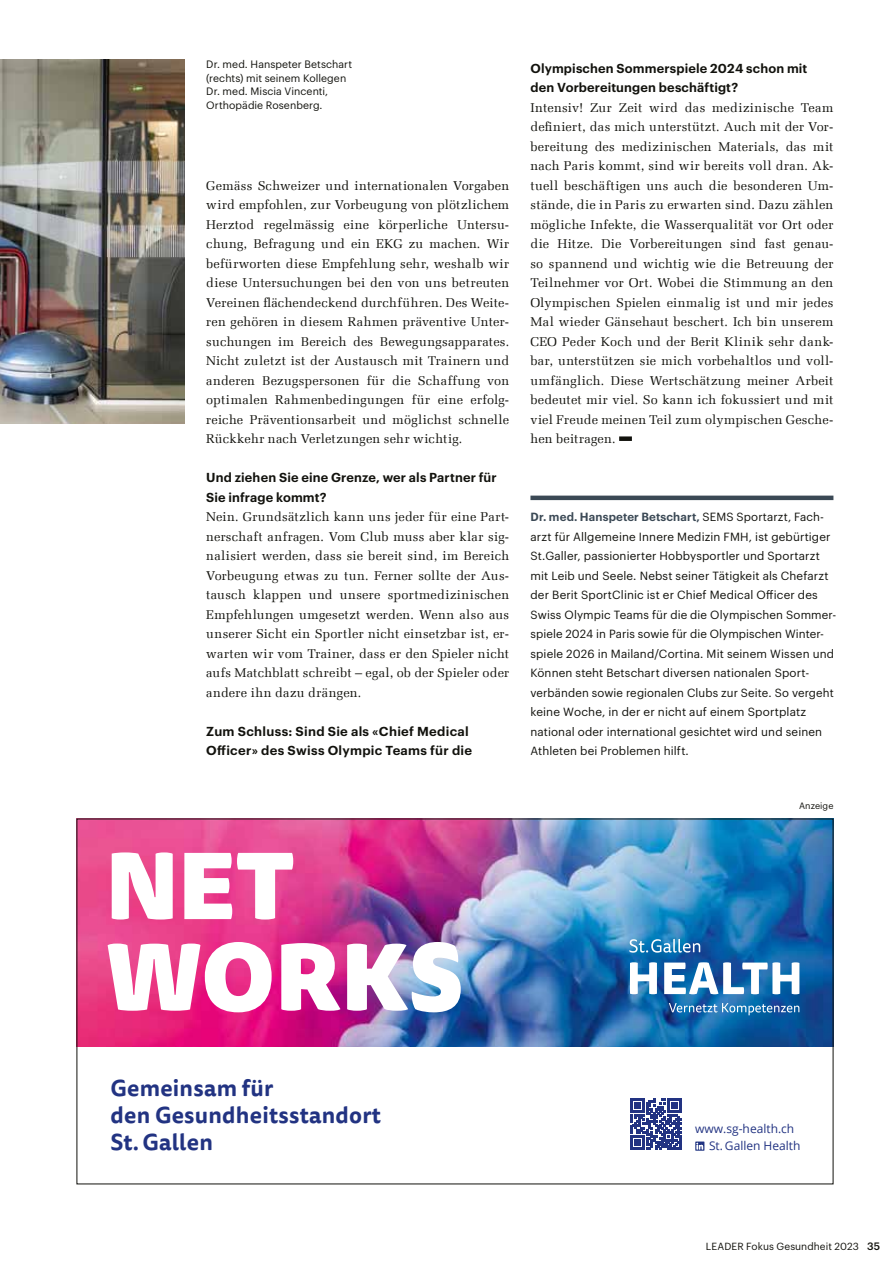
<style>
.page{position:relative;width:893px;height:1263px;background:#fff}
.page>*{position:absolute;margin:0;border:0;box-sizing:border-box;transform-origin:0 0}
.t1{font:900 91.2px/91.2px "Tisa Sans Pro";color:#fff}
.t2{font:700 22.5px/27px "Tisa Sans Pro";letter-spacing:.01em;color:#223382}
.t3{font:12.75px/19.5px "Melior Com";letter-spacing:.015em;color:#12120d;text-align:justify}
.t4{font:600 12.75px/19.5px "Graphik";letter-spacing:.015em;color:#12120d}
.t5{font:12px/16.5px "Open Sans";color:#223382}
.t6{font:11.7px/19.5px "Graphik";letter-spacing:.01em;color:#12120d}
.t7{font:10.5px/13.5px "Graphik";letter-spacing:.01em;color:#12120d}
.t8{font:10.2px "Graphik";letter-spacing:.01em;color:#12120d}
.t9{font:9px "Graphik";letter-spacing:.01em;color:#12120d}
.s1{font-weight:600;color:#3b4955}
.s2{font-weight:500;font-size:10.5px}
</style>
<div class="page">
<img style="left:0;top:60px;width:185px;height:364px">
<div style="left:619px;top:436px;width:13px;height:5px;background:#12120d"></div>
<img style="left:79px;top:821px;width:752px;height:225px">
<svg style="left:630px;top:1098px;width:52px;height:51px"></svg>
<svg style="left:695px;top:1141px;width:9px;height:10px"></svg>
<svg style="left:629px;top:939px;width:71px;height:14px"></svg>
<svg style="left:664px;top:962px;width:135px;height:32px"></svg>
<svg style="left:630px;top:962px;width:27px;height:32px"></svg>
<svg style="left:669px;top:1003px;width:130px;height:12px;background:#4584ba"></svg>
<hr style="left:530px;top:496px;width:303px;height:4px;background:#3b4955">
<p class="t7" style="left:206px;top:57px;width:147px">Dr. med. Hanspeter Betschart (rechts) mit seinem Kollegen<br>Dr. med. Miscia Vincenti,<br>Orthopädie Rosenberg.</p>
<p class="t3" style="left:206px;top:176px;width:304px">Gemäss Schweizer und internationalen Vorgaben wird empfohlen, zur Vorbeugung von plötzlichem Herztod regelmässig eine körperliche Untersu&shy;chung, Befragung und ein EKG zu machen. Wir befürworten diese Empfehlung sehr, weshalb wir diese Untersuchungen bei den von uns betreuten Vereinen flächendeckend durchführen. Des Weite&shy;ren gehören in diesem Rahmen präventive Unter&shy;suchungen im Bereich des Bewegungsapparates.<br>Nicht zuletzt ist der Austausch mit Trainern und anderen Bezugspersonen für die Schaffung von optimalen Rahmenbedingungen für eine erfolg&shy;reiche Präventionsarbeit und möglichst schnelle Rückkehr nach Verletzungen sehr wichtig.</p>
<p class="t4" style="left:206px;top:467px;width:292px">Und ziehen Sie eine Grenze, wer als Partner für<br>Sie infrage kommt?</p>
<p class="t3" style="left:206px;top:507px;width:304px">Nein. Grundsätzlich kann uns jeder für eine Part&shy;nerschaft anfragen. Vom Club muss aber klar sig&shy;nalisiert werden, dass sie bereit sind, im Bereich Vorbeugung etwas zu tun. Ferner sollte der Aus&shy;tausch klappen und unsere sportmedizinischen Empfehlungen umgesetzt werden. Wenn also aus unserer Sicht ein Sportler nicht einsetzbar ist, er&shy;warten wir vom Trainer, dass er den Spieler nicht aufs Matchblatt schreibt – egal, ob der Spieler oder andere ihn dazu drängen.</p>
<p class="t4" style="left:206px;top:720px;width:267px">Zum Schluss: Sind Sie als «Chief Medical<br>Officer» des Swiss Olympic Teams für die</p>
<h1 class="t1" style="left:106px;top:839px;width:359px">NET<br>WORKS</h1>
<p class="t4" style="left:530px;top:57px;width:278px">Olympischen Sommerspiele 2024 schon mit den Vorbereitungen beschäftigt?</p>
<p class="t3" style="left:530px;top:97px;width:304px">Intensiv! Zur Zeit wird das medizinische Team definiert, das mich unterstützt. Auch mit der Vor&shy;bereitung des medizinischen Materials, das mit nach Paris kommt, sind wir bereits voll dran. Ak&shy;tuell beschäftigen uns auch die besonderen Um&shy;stände, die in Paris zu erwarten sind. Dazu zählen mögliche Infekte, die Wasserqualität vor Ort oder die Hitze. Die Vorbereitungen sind fast genau&shy;so spannend und wichtig wie die Betreuung der Teilnehmer vor Ort. Wobei die Stimmung an den Olympischen Spielen einmalig ist und mir jedes Mal wieder Gänsehaut beschert. Ich bin unserem CEO Peder Koch und der Berit Klinik sehr dank&shy;bar, unterstützen sie mich vorbehaltlos und voll&shy;umfänglich. Diese Wertschätzung meiner Arbeit bedeutet mir viel. So kann ich fokussiert und mit viel Freude meinen Teil zum olympischen Gesche&shy;hen beitragen.</p>
<p class="t6" style="left:530px;top:506px;width:306px"><span class="s1">Dr. med. Hanspeter Betschart,</span> SEMS Sportarzt, Fach&shy;arzt für Allgemeine Innere Medizin FMH, ist gebürtiger St.Galler, passionierter Hobbysportler und Sportarzt mit Leib und Seele. Nebst seiner Tätigkeit als Chefarzt der Berit SportClinic ist er Chief Medical Officer des Swiss Olympic Teams für die die Olympischen Sommer&shy;spiele 2024 in Paris sowie für die Olympischen Winter&shy;spiele 2026 in Mailand/Cortina. Mit seinem Wissen und Können steht Betschart diversen nationalen Sport&shy;verbänden sowie regionalen Clubs zur Seite. So vergeht keine Woche, in der er nicht auf einem Sportplatz national oder international gesichtet wird und seinen Athleten bei Problemen hilft.</p>
<p class="t9" style="left:799px;top:799px;width:36px">Anzeige</p>
<h2 class="t2" style="left:111px;top:1075px;width:272px">Gemeinsam für<br>den Gesundheitsstandort<br>St.Gallen</h2>
<p class="t5" style="left:709px;top:1120px;width:93px;text-indent:-14px">www.sg-health.ch<br>St. Gallen Health</p>
<p class="t8" style="left:706px;top:1239px;width:176px">LEADER Fokus Gesundheit 2023 <span class="s2">35</span></p>
</div>
